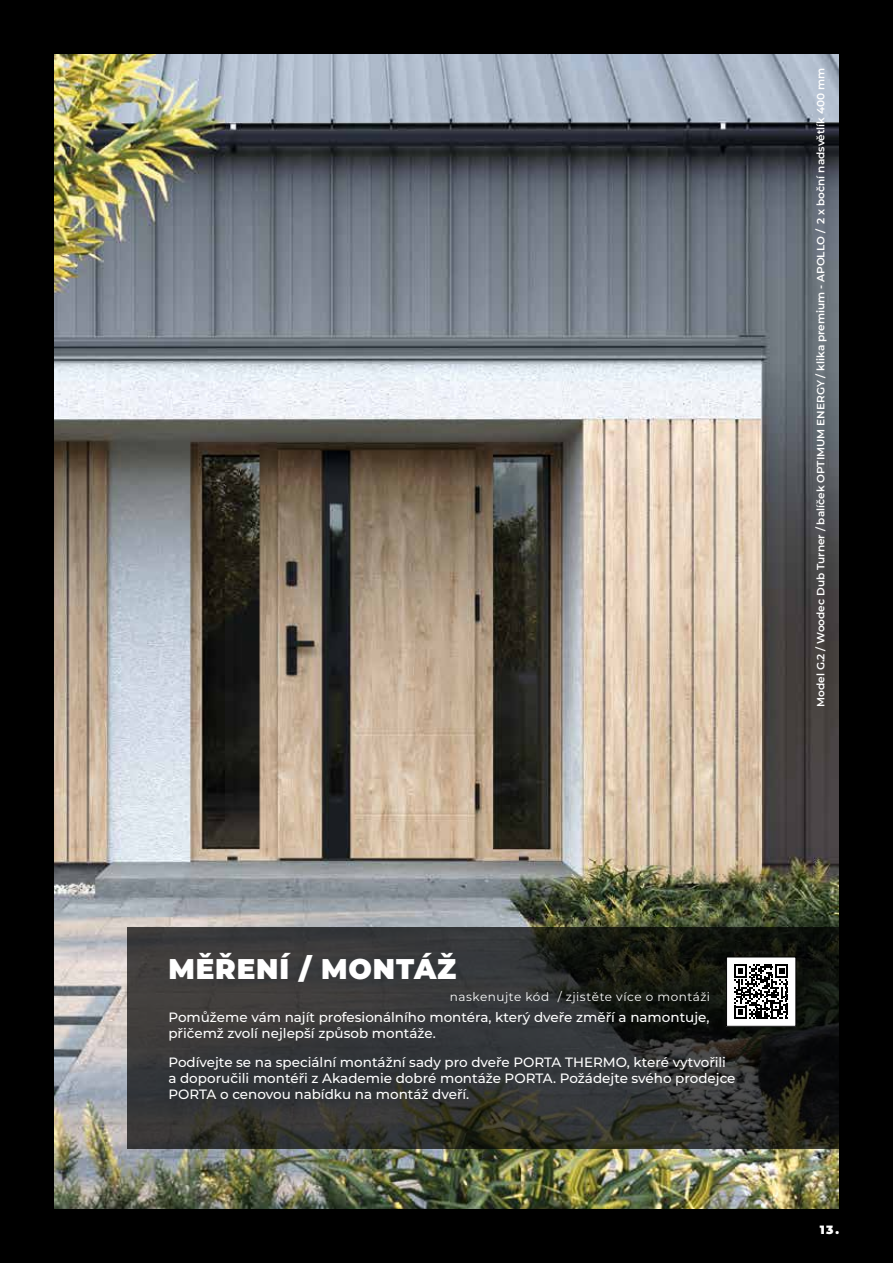
<style>
.page{position:relative;width:893px;height:1263px;background:#000}
.page>*{position:absolute;margin:0;border:0;box-sizing:border-box;transform-origin:0 0}
.t1{font:900 28.5px "Montserrat";letter-spacing:.03em;color:#fff}
.t2{font:500 13.5px/16.2px "Montserrat";color:#fff}
.t3{font:12px "Montserrat";letter-spacing:.045em;color:#fff}
.t4{font:900 12px "Montserrat";color:#fff}
.t5{font:600 10.5px "Montserrat";color:#fff}
</style>
<div class="page">
<img style="left:54px;top:54px;width:785px;height:1155px">
<svg style="left:128px;top:927px;width:711px;height:221px;background:#2e2f2d"></svg>
<div style="left:726px;top:957px;width:70px;height:69px;background:#fff"></div>
<svg style="left:734px;top:964px;width:54px;height:55px"></svg>
<div style="left:726px;top:957px;width:70px;height:70px;border:1px solid #000"></div>
<p class="t5" style="left:813px;top:707px;width:641px;rotate:-90deg">Model G.2 / Woodec Dub Turner / balíček OPTIMUM ENERGY / klika premium - APOLLO / 2 x boční nadsvětlík 400 mm</p>
<h1 class="t1" style="left:168px;top:947px;width:289px">MĚŘENÍ / MONTÁŽ</h1>
<p class="t3" style="left:450px;top:989px;width:262px">naskenujte kód / zjistěte více o montáži</p>
<p class="t2" style="left:168px;top:1008px;width:543px">Pomůžeme vám najít profesionálního montéra, který dveře změří a namontuje, přičemž zvolí nejlepší způsob montáže.</p>
<p class="t2" style="left:168px;top:1053px;width:569px">Podívejte se na speciální montážní sady pro dveře PORTA THERMO, které vytvořili a doporučili montéři z Akademie dobré montáže PORTA. Požádejte svého prodejce<br>PORTA o cenovou nabídku na montáž dveří.</p>
<p class="t4" style="left:820px;top:1220px;width:21px">13.</p>
</div>
